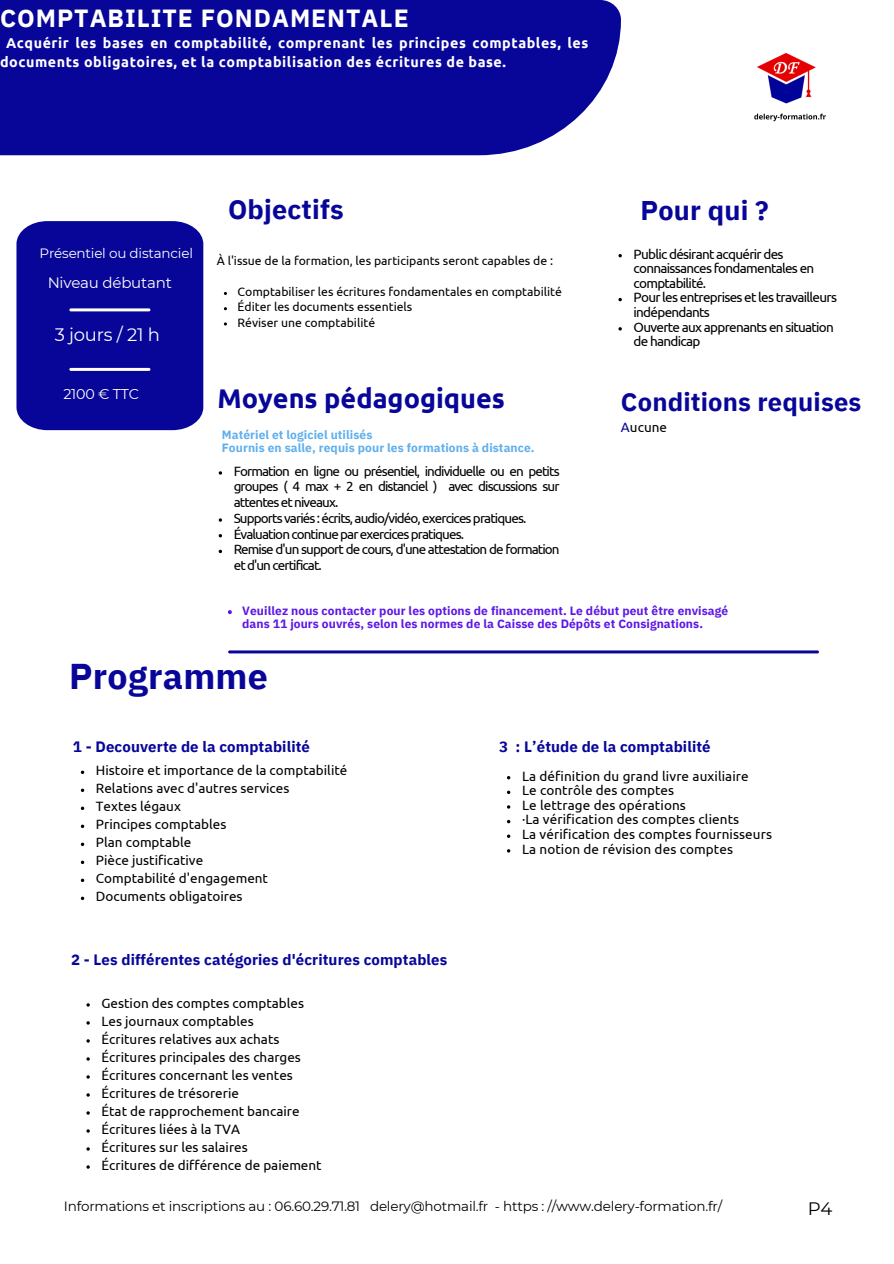
<style>
.page{position:relative;width:894px;height:1264px;background:#fff}
.page>*{position:absolute;margin:0;border:0;box-sizing:border-box;transform-origin:0 0}
.t1{font:700 35.7px "IBM Plex Sans";letter-spacing:.005em;color:#080699}
.t2{font:700 27px "Ubuntu";color:#080699}
.t3{font:700 27px "IBM Plex Sans";letter-spacing:.005em;color:#080699}
.t4{font:700 25.5px "IBM Plex Sans";letter-spacing:.005em;color:#080699}
.t5{font:700 24.75px "IBM Plex Sans";letter-spacing:.04em;color:#fff}
.t6{font:18px "Montserrat";letter-spacing:-.015em;color:#fff}
.t7{font:18px "Montserrat";color:#000}
.t8{font:700 15px "IBM Plex Sans";letter-spacing:.005em;color:#080699}
.t9{font:15px "Montserrat";letter-spacing:-.015em;color:#fff}
.t10{font:700 14.25px/18.6px "Ubuntu";letter-spacing:.04em;color:#fff}
.t11{font:14.25px "Montserrat";letter-spacing:-.015em;color:#fff}
.t12{font:13.5px/15.8px "Ubuntu";color:#000;text-align:justify}
.t13{font:13.5px/15.8px "Ubuntu";letter-spacing:-.065em;color:#000}
.t14{font:13.5px/14.7px "Ubuntu";letter-spacing:-.05em;color:#000}
.t15{font:13.5px "Montserrat";letter-spacing:-.015em;color:#000}
.t16{font:13.5px "Montserrat";letter-spacing:-.015em;color:#fff}
.t17{font:12.15px "Ubuntu";color:#000}
.t18{font:700 12px/13px "IBM Plex Sans";letter-spacing:.005em;color:#5d17e6}
.t19{font:700 12px "IBM Plex Sans";letter-spacing:.005em;color:#5fafed}
.s1{color:#080699}
</style>
<div class="page">
<div style="left:0;top:0;width:620px;height:155px;background:#080699"></div>
<div style="left:16px;top:221px;width:187px;height:209px;background:#080699"></div>
<hr style="left:69px;top:308px;width:81px;height:3px;background:#fff">
<hr style="left:69px;top:368px;width:81px;height:3px;background:#fff">
<hr style="left:228px;top:650px;width:590px;height:3px;background:#080699;border-radius:2px">
<img style="left:754px;top:53px;width:72px;height:69px">
<svg style="left:228px;top:610px;width:4px;height:4px"></svg>
<svg style="left:81px;top:770px;width:3px;height:4px"></svg>
<svg style="left:81px;top:788px;width:3px;height:4px"></svg>
<svg style="left:81px;top:806px;width:3px;height:4px"></svg>
<svg style="left:81px;top:824px;width:3px;height:4px"></svg>
<svg style="left:81px;top:842px;width:3px;height:4px"></svg>
<svg style="left:81px;top:860px;width:3px;height:4px"></svg>
<svg style="left:81px;top:878px;width:3px;height:4px"></svg>
<svg style="left:81px;top:896px;width:3px;height:4px"></svg>
<svg style="left:86px;top:1003px;width:4px;height:3px"></svg>
<svg style="left:86px;top:1021px;width:4px;height:3px"></svg>
<svg style="left:86px;top:1039px;width:4px;height:3px"></svg>
<svg style="left:507px;top:790px;width:3px;height:4px"></svg>
<svg style="left:507px;top:834px;width:3px;height:4px"></svg>
<p class="t5" style="left:0;top:2px;width:410px">COMPTABILITE FONDAMENTALE</p>
<p class="t10" style="left:0;top:34px;width:589px;text-indent:6px">Acquérir les bases en comptabilité, comprenant les principes comptables, les documents obligatoires, et la comptabilisation des écritures de base.</p>
<p class="t16" style="left:40px;top:245px;width:155px">Présentiel ou distanciel</p>
<h2 class="t9" style="left:48px;top:274px;width:125px">Niveau débutant</h2>
<p class="t6" style="left:55px;top:323px;width:107px">3 jours / 21 h</p>
<p class="t11" style="left:63px;top:385px;width:77px">2100 € TTC</p>
<p class="t3" style="left:228px;top:191px;width:117px">Objectifs</p>
<h1 class="t17" style="left:217px;top:254px;width:337px">À l'issue de la formation, les participants seront capables de :</h1>
<p class="t17" style="left:237px;top:285px;width:326px">Comptabiliser les écritures fondamentales en comptabilité</p>
<p class="t17" style="left:237px;top:300px;width:176px">Éditer les documents essentiels</p>
<p class="t17" style="left:237px;top:315px;width:139px">Réviser une comptabilité</p>
<p class="t2" style="left:217px;top:383px;width:289px">Moyens pédagogiques</p>
<p class="t19" style="left:222px;top:426px;width:152px">Matériel et logiciel utilisés</p>
<h3 class="t19" style="left:222px;top:439px;width:314px">Fournis en salle, requis pour les formations à distance.</h3>
<p class="t3" style="left:640px;top:192px;width:130px">Pour qui ?</p>
<h5 class="t14" style="left:633px;top:246px;width:182px">Public désirant acquérir des connaissances fondamentales en comptabilité.</h5>
<h6 class="t14" style="left:633px;top:290px;width:205px">Pour les entreprises et les travailleurs indépendants</h6>
<h2 class="t14" style="left:633px;top:319px;width:202px">Ouverte aux apprenants en situation de handicap</h2>
<p class="t4" style="left:620px;top:384px;width:242px">Conditions requises</p>
<p class="t12" style="left:620px;top:419px;width:48px"><span class="s1">A</span>ucune</p>
<p class="t12" style="left:234px;top:463px;width:327px">Formation en ligne ou présentiel, individuelle ou en petits groupes ( 4 max + 2 en distanciel ) avec discussions sur attentes et niveaux.</p>
<p class="t13" style="left:234px;top:510px;width:294px">Supports variés : écrits, audio/vidéo, exercices pratiques.</p>
<h2 class="t13" style="left:234px;top:525px;width:232px">Évaluation continue par exercices pratiques.</h2>
<p class="t13" style="left:234px;top:541px;width:327px">Remise d'un support de cours, d'une attestation de formation et d'un certificat.</p>
<p class="t18" style="left:242px;top:604px;width:487px">Veuillez nous contacter pour les options de financement. Le début peut être envisagé dans 11 jours ouvrés, selon les normes de la Caisse des Dépôts et Consignations.</p>
<p class="t1" style="left:69px;top:652px;width:200px">Programme</p>
<p class="t8" style="left:73px;top:736px;width:238px">1 - Decouverte de la comptabilité</p>
<p class="t12" style="left:96px;top:762px;width:253px">Histoire et importance de la comptabilité</p>
<p class="t12" style="left:96px;top:780px;width:195px">Relations avec d'autres services</p>
<p class="t12" style="left:96px;top:798px;width:86px">Textes légaux</p>
<p class="t12" style="left:96px;top:816px;width:132px">Principes comptables</p>
<p class="t12" style="left:96px;top:834px;width:97px">Plan comptable</p>
<p class="t12" style="left:96px;top:852px;width:109px">Pièce justificative</p>
<p class="t12" style="left:96px;top:870px;width:173px">Comptabilité d'engagement</p>
<p class="t12" style="left:96px;top:888px;width:148px">Documents obligatoires</p>
<p class="t8" style="left:71px;top:949px;width:378px">2 - Les différentes catégories d'écritures comptables</p>
<p class="t12" style="left:101px;top:994px;width:204px">Gestion des comptes comptables</p>
<p class="t12" style="left:101px;top:1012px;width:154px">Les journaux comptables</p>
<p class="t12" style="left:101px;top:1030px;width:179px">Écritures relatives aux achats</p>
<p class="t12" style="left:101px;top:1048px;width:201px">Écritures principales des charges</p>
<p class="t12" style="left:101px;top:1066px;width:193px">Écritures concernant les ventes</p>
<p class="t12" style="left:101px;top:1084px;width:139px">Écritures de trésorerie</p>
<p class="t12" style="left:101px;top:1102px;width:199px">État de rapprochement bancaire</p>
<p class="t12" style="left:101px;top:1120px;width:140px">Écritures liées à la TVA</p>
<p class="t12" style="left:101px;top:1138px;width:148px">Écritures sur les salaires</p>
<p class="t12" style="left:101px;top:1156px;width:222px">Écritures de différence de paiement</p>
<p class="t8" style="left:499px;top:736px;width:213px">3 : L’étude de la comptabilité</p>
<p class="t12" style="left:522px;top:767px;width:228px">La définition du grand livre auxiliaire</p>
<p class="t12" style="left:522px;top:782px;width:154px">Le contrôle des comptes</p>
<p class="t12" style="left:522px;top:797px;width:165px">Le lettrage des opérations</p>
<p class="t12" style="left:522px;top:811px;width:219px">·La vérification des comptes clients</p>
<p class="t12" style="left:522px;top:826px;width:251px">La vérification des comptes fournisseurs</p>
<p class="t12" style="left:522px;top:840px;width:212px">La notion de révision des comptes</p>
<p class="t15" style="left:64px;top:1198px;width:659px">Informations et inscriptions au : 06.60.29.71.81 delery@hotmail.fr - https : //www.delery-formation.fr/</p>
<p class="t7" style="left:807px;top:1197px;width:26px">P4</p>
</div>
